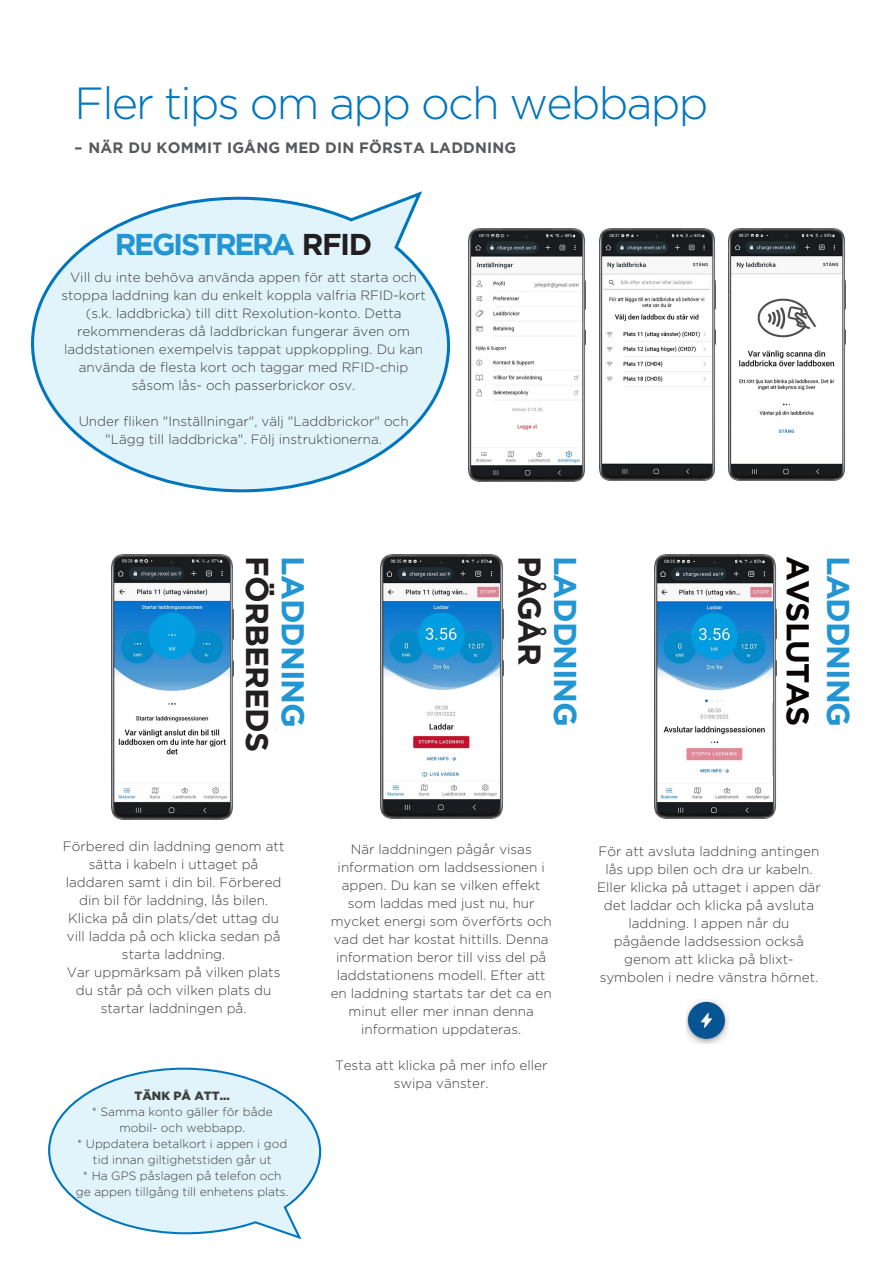
<style>
.page{position:relative;width:893px;height:1263px;background:#fff}
.page>*{position:absolute;margin:0;border:0;box-sizing:border-box;transform-origin:0 0}
.t1{font:300 45px "Gotham";letter-spacing:-.04em;color:#0076be}
.Textrubrik{font:700 31.5px "Gotham";letter-spacing:-.035em;color:#2296d3}
.t2{font:700 31.5px "Gotham";letter-spacing:-.03em;color:#231f20}
.Textrubrik-2{font:700 31.5px "Gotham";letter-spacing:-.035em;color:#0b0405}
.Textrubrik-3{font:700 30px "Gotham";letter-spacing:-.075em;color:#2296d3}
.t3{font:700 15px "Gotham";letter-spacing:.015em;color:#57585a}
.Textrubrik-4{font:300 13.5px/18px "Gotham";color:#3e3e3f;text-align:center}
.t4{font:300 13.5px/18px "Gotham";color:#3e3e3f;text-align:center}
.t5{font:300 12px/16px "Gotham";color:#3e3e3f;text-align:center}
.t6{font:900 12px "Gotham";color:#3e3e3f}
.s1{color:#231f20}
.s2{font-style:inherit}
</style>
<div class="page">
<svg style="left:48px;top:1067px;width:273px;height:173px"></svg>
<svg style="left:31px;top:191px;width:420px;height:302px"></svg>
<img style="left:469px;top:229px;width:116px;height:253px">
<img style="left:599px;top:228px;width:117px;height:253px">
<img style="left:729px;top:228px;width:116px;height:253px">
<img style="left:111px;top:554px;width:123px;height:266px">
<img style="left:381px;top:554px;width:122px;height:265px">
<img style="left:654px;top:555px;width:122px;height:263px">
<img style="left:686px;top:999px;width:43px;height:44px">
<p class="t1" style="left:75px;top:79px;width:635px">Fler tips om app och webbapp</p>
<p class="t3" style="left:75px;top:139px;width:443px">– NÄR DU KOMMIT IGÅNG MED DIN FÖRSTA LADDNING</p>
<p class="Textrubrik-3" style="left:115px;top:227px;width:259px">REGISTRERA <span class="s1">RFID</span></p>
<p class="Textrubrik-4" style="left:61px;top:268px;width:366px">Vill du inte behöva använda appen för att starta och stoppa laddning kan du enkelt koppla valfria RFID-kort (s.k. laddbricka) till ditt Rexolution-konto<span class="s2">.</span> Detta rekommenderas då laddbrickan fungerar även om laddstationen exempelvis tappat uppkoppling. Du kan använda de flesta kort och taggar med RFID-chip såsom lås- och passerbrickor osv.</p>
<p class="Textrubrik-4" style="left:79px;top:412px;width:331px">Under fliken "Inställningar", välj "Laddbrickor" och "Lägg till laddbricka". Följ instruktionerna.</p>
<h2 class="t2" style="left:276px;top:556px;width:197px;rotate:90deg">FÖRBEREDS</h2>
<h2 class="Textrubrik" style="left:311px;top:556px;width:172px;rotate:90deg">LADDNING</h2>
<p class="t2" style="left:548px;top:556px;width:111px;rotate:90deg">PÅGÅR</p>
<p class="Textrubrik" style="left:583px;top:556px;width:172px;rotate:90deg">LADDNING</p>
<p class="Textrubrik-2" style="left:816px;top:556px;width:171px;rotate:90deg">AVSLUTAS</p>
<p class="Textrubrik" style="left:857px;top:556px;width:172px;rotate:90deg">LADDNING</p>
<p class="t4" style="left:63px;top:837px;width:223px">Förbered din laddning genom att sätta i kabeln i uttaget på laddaren samt i din bil. Förbered din bil för laddning, lås bilen.<br>Klicka på din plats/det uttag du vill ladda på och klicka sedan på starta laddning.<br>Var uppmärksam på vilken plats du står på och vilken plats du startar laddningen på.</p>
<p class="t6" style="left:135px;top:1088px;width:97px">TÄNK PÅ ATT...</p>
<p class="t5" style="left:76px;top:1103px;width:214px">* Samma konto gäller för både mobil- och webbapp.<br>* Uppdatera betalkort i appen i god tid innan giltighetstiden går ut<br>* Ha GPS påslagen på telefon och ge appen tillgång till enhetens plats.</p>
<p class="Textrubrik-4" style="left:331px;top:840px;width:223px">När laddningen pågår visas information om laddsessionen i appen. Du kan se vilken effekt som laddas med just nu, hur mycket energi som överförts och vad det har kostat hittills. Denna information beror till viss del på laddstationens modell. Efter att en laddning startats tar det ca en minut eller mer innan denna information uppdateras.</p>
<p class="Textrubrik-4" style="left:335px;top:1056px;width:214px">Testa att klicka på mer info eller swipa vänster.</p>
<p class="t4" style="left:597px;top:842px;width:225px">För att avsluta laddning antingen lås upp bilen och dra ur kabeln.<br>Eller klicka på uttaget i appen där det laddar och klicka på avsluta laddning. <span class="s2">I appen når du pågående laddsession också genom att klicka på blixt&shy;symbolen i nedre vänstra hörnet.</span></p>
</div>
